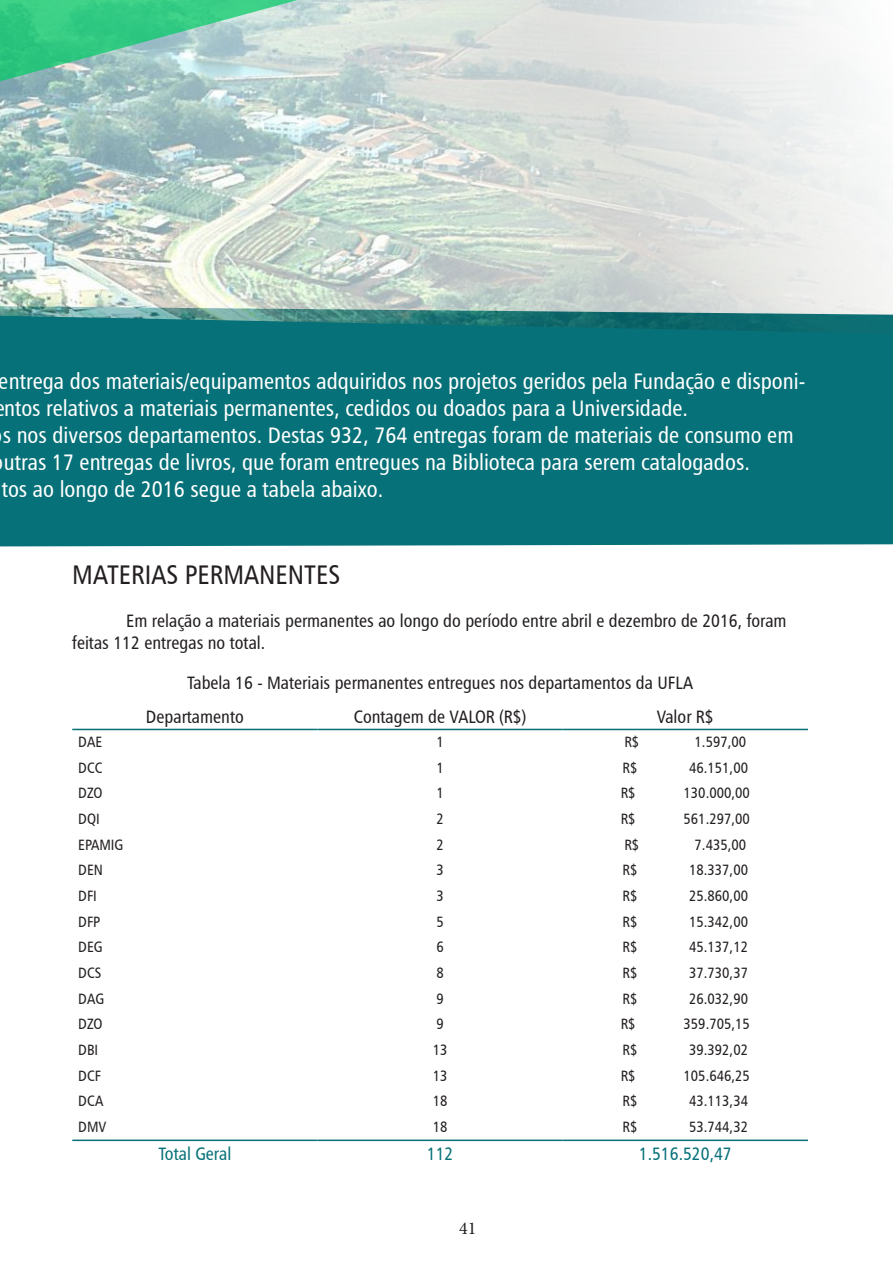
<style>
.page{position:relative;width:893px;height:1263px;background:#fff}
.page>*{position:absolute;margin:0;border:0;box-sizing:border-box;transform-origin:0 0}
.t1{font:27px "Humanist 777 BT Roman Condensed B";color:#231f20}
.t2{font:22.5px/27px "Humanist 777 BT Roman Condensed B";color:#fff}
.t3{font:18px/21.6px "Humanist 777 BT Roman Condensed B";color:#231f20}
.t4{font:18px "Humanist 777 BT Roman Condensed B";color:#067178}
.t5{font:18px "Minion Pro";color:#231f20}
.t6{font:15px "Humanist 777 BT Roman Condensed B";color:#231f20}
</style>
<div class="page">
<div style="left:0;top:334px;width:893px;height:212px;background:#067178"></div>
<img style="left:0;top:0;width:893px;height:334px">
<svg style="left:0;top:0;width:298px;height:325px"></svg>
<hr style="left:72px;top:729px;width:245px;height:1px;background:#067178">
<hr style="left:317px;top:729px;width:246px;height:1px;background:#067178">
<hr style="left:563px;top:729px;width:245px;height:1px;background:#067178">
<hr style="left:72px;top:1139px;width:245px;height:2px;background:#067178">
<hr style="left:317px;top:1139px;width:246px;height:2px;background:#067178">
<hr style="left:563px;top:1139px;width:245px;height:2px;background:#067178">
<p class="t2" style="left:-1px;top:367px;width:808px">entrega dos materiais/equipamentos adquiridos nos projetos geridos pela Fundação e disponi&shy;ntos relativos a materiais permanentes, cedidos ou doados para a Universidade.<br>s nos diversos departamentos. Destas 932, 764 entregas foram de materiais de consumo em utras 17 entregas de livros, que foram entregues na Biblioteca para serem catalogados.<br>tos ao longo de 2016 segue a tabela abaixo.</p>
<p class="t1" style="left:72px;top:558px;width:269px">MATERIAS PERMANENTES</p>
<p class="t3" style="left:72px;top:610px;width:716px;text-indent:54px">Em relação a materiais permanentes ao longo do período entre abril e dezembro de 2016, foram feitas 112 entregas no total.</p>
<p class="t3" style="left:187px;top:671px;width:508px">Tabela 16 - Materiais permanentes entregues nos departamentos da UFLA</p>
<p class="t3" style="left:146px;top:706px;width:99px">Departamento</p>
<p class="t3" style="left:354px;top:706px;width:174px">Contagem de VALOR (R$)</p>
<p class="t3" style="left:657px;top:706px;width:58px">Valor R$</p>
<p class="t6" style="left:78px;top:732px;width:25px">DAE</p>
<p class="t6" style="left:436px;top:732px;width:9px">1</p>
<p class="t6" style="left:624px;top:732px;width:16px">R$</p>
<p class="t6" style="left:695px;top:732px;width:53px">1.597,00</p>
<p class="t6" style="left:78px;top:758px;width:26px">DCC</p>
<p class="t6" style="left:436px;top:758px;width:9px">1</p>
<p class="t6" style="left:622px;top:758px;width:16px">R$</p>
<p class="t6" style="left:689px;top:758px;width:61px">46.151,00</p>
<p class="t6" style="left:78px;top:784px;width:26px">DZO</p>
<p class="t6" style="left:436px;top:784px;width:9px">1</p>
<p class="t6" style="left:621px;top:784px;width:16px">R$</p>
<p class="t6" style="left:683px;top:784px;width:68px">130.000,00</p>
<p class="t6" style="left:78px;top:809px;width:23px">DQI</p>
<p class="t6" style="left:436px;top:809px;width:9px">2</p>
<p class="t6" style="left:621px;top:809px;width:16px">R$</p>
<p class="t6" style="left:683px;top:809px;width:68px">561.297,00</p>
<p class="t6" style="left:78px;top:835px;width:47px">EPAMIG</p>
<p class="t6" style="left:436px;top:835px;width:9px">2</p>
<p class="t6" style="left:624px;top:835px;width:16px">R$</p>
<p class="t6" style="left:695px;top:835px;width:53px">7.435,00</p>
<p class="t6" style="left:78px;top:861px;width:26px">DEN</p>
<p class="t6" style="left:436px;top:861px;width:9px">3</p>
<p class="t6" style="left:622px;top:861px;width:16px">R$</p>
<p class="t6" style="left:689px;top:861px;width:61px">18.337,00</p>
<p class="t6" style="left:78px;top:886px;width:20px">DFI</p>
<p class="t6" style="left:436px;top:886px;width:9px">3</p>
<p class="t6" style="left:622px;top:886px;width:16px">R$</p>
<p class="t6" style="left:689px;top:886px;width:61px">25.860,00</p>
<p class="t6" style="left:78px;top:912px;width:23px">DFP</p>
<p class="t6" style="left:436px;top:912px;width:9px">5</p>
<p class="t6" style="left:622px;top:912px;width:16px">R$</p>
<p class="t6" style="left:689px;top:912px;width:61px">15.342,00</p>
<p class="t6" style="left:78px;top:938px;width:26px">DEG</p>
<p class="t6" style="left:436px;top:938px;width:9px">6</p>
<p class="t6" style="left:622px;top:938px;width:16px">R$</p>
<p class="t6" style="left:689px;top:938px;width:61px">45.137,12</p>
<p class="t6" style="left:78px;top:963px;width:24px">DCS</p>
<p class="t6" style="left:436px;top:963px;width:9px">8</p>
<p class="t6" style="left:622px;top:963px;width:16px">R$</p>
<p class="t6" style="left:689px;top:963px;width:61px">37.730,37</p>
<p class="t6" style="left:78px;top:989px;width:27px">DAG</p>
<p class="t6" style="left:436px;top:989px;width:9px">9</p>
<p class="t6" style="left:622px;top:989px;width:16px">R$</p>
<p class="t6" style="left:689px;top:989px;width:61px">26.032,90</p>
<p class="t6" style="left:78px;top:1015px;width:26px">DZO</p>
<p class="t6" style="left:436px;top:1015px;width:9px">9</p>
<p class="t6" style="left:621px;top:1015px;width:16px">R$</p>
<p class="t6" style="left:683px;top:1015px;width:68px">359.705,15</p>
<p class="t6" style="left:78px;top:1040px;width:21px">DBI</p>
<p class="t6" style="left:433px;top:1040px;width:16px">13</p>
<p class="t6" style="left:622px;top:1040px;width:16px">R$</p>
<p class="t6" style="left:689px;top:1040px;width:61px">39.392,02</p>
<p class="t6" style="left:78px;top:1066px;width:24px">DCF</p>
<p class="t6" style="left:433px;top:1066px;width:16px">13</p>
<p class="t6" style="left:621px;top:1066px;width:16px">R$</p>
<p class="t6" style="left:683px;top:1066px;width:68px">105.646,25</p>
<p class="t6" style="left:78px;top:1092px;width:27px">DCA</p>
<p class="t6" style="left:433px;top:1092px;width:16px">18</p>
<p class="t6" style="left:622px;top:1092px;width:16px">R$</p>
<p class="t6" style="left:689px;top:1092px;width:61px">43.113,34</p>
<p class="t6" style="left:78px;top:1117px;width:30px">DMV</p>
<p class="t6" style="left:433px;top:1117px;width:16px">18</p>
<p class="t6" style="left:622px;top:1117px;width:16px">R$</p>
<p class="t6" style="left:689px;top:1117px;width:61px">53.744,32</p>
<p class="t4" style="left:158px;top:1142px;width:74px">Total Geral</p>
<p class="t4" style="left:427px;top:1142px;width:28px">112</p>
<p class="t4" style="left:639px;top:1142px;width:94px">1.516.520,47</p>
<p class="t5" style="left:459px;top:1216px;width:19px">41</p>
</div>
